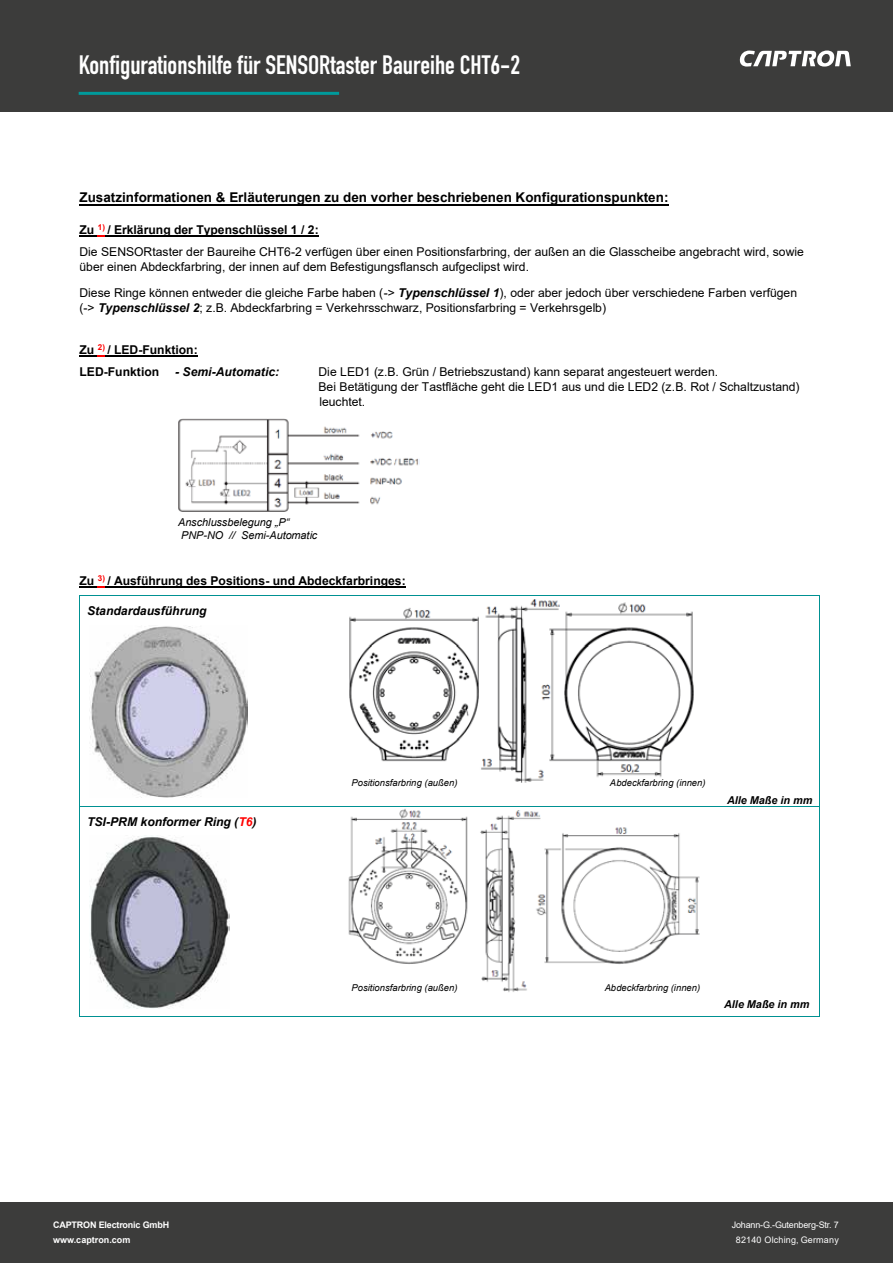
<style>
.page{position:relative;width:893px;height:1263px;background:#fff}
.page>*{position:absolute;margin:0;border:0;box-sizing:border-box;transform-origin:0 0}
.t1{font:26.25px "DIN Engschrift Std";color:#fff}
.t2{font:700 13.5px "Arial";color:#000}
.t3{font:12.15px/15.1px "Arial";letter-spacing:.005em;color:#000}
.t4{font:700 12.15px/22.4px "Arial";color:#000}
.t5{font:italic 700 12.15px "Arial";color:#000}
.t6{font:italic 10.8px/12.5px "Arial";letter-spacing:-.005em;color:#000}
.t7{font:italic 700 10.8px "Arial";color:#000}
.t8{font:italic 9.45px "Arial";color:#000}
.t9{font:9px "Arial";letter-spacing:-.02em;color:#fff}
.t10{font:700 9px "Arial";letter-spacing:-.02em;color:#fff}
.t11{font:9px "Arial";letter-spacing:.02em;color:#fff}
.t12{font:700 9px "Arial";color:#fff}
.s1{font-weight:700}
.s2{font-weight:700;font-style:italic}
.s3{color:#f00}
</style>
<div class="page">
<div style="left:0;top:0;width:893px;height:112px;background:#3c3c3b"></div>
<hr style="left:79px;top:92px;width:260px;height:3px;background:#009a9b">
<svg style="left:739px;top:50px;width:112px;height:17px"></svg>
<div style="left:0;top:1202px;width:893px;height:61px;background:#3c3c3b"></div>
<img style="left:349px;top:599px;width:345px;height:184px">
<hr style="left:79px;top:204px;width:590px;height:1px;background:#000">
<svg style="left:79px;top:235px;width:26px;height:1px"></svg>
<hr style="left:105px;top:235px;width:214px;height:1px;background:#000">
<svg style="left:79px;top:355px;width:26px;height:1px"></svg>
<hr style="left:105px;top:355px;width:93px;height:1px;background:#000">
<svg style="left:79px;top:586px;width:26px;height:2px"></svg>
<hr style="left:105px;top:586px;width:301px;height:2px;background:#000">
<hr style="left:80px;top:595px;width:246px;height:1px;background:#009192">
<hr style="left:327px;top:595px;width:492px;height:1px;background:#009192">
<hr style="left:79px;top:596px;width:1px;height:210px;background:#009192">
<hr style="left:819px;top:596px;width:1px;height:210px;background:#009192">
<hr style="left:80px;top:806px;width:246px;height:1px;background:#009192">
<hr style="left:327px;top:806px;width:492px;height:1px;background:#009192">
<hr style="left:79px;top:806px;width:1px;height:210px;background:#009192">
<hr style="left:80px;top:1016px;width:246px;height:1px;background:#009192">
<hr style="left:326px;top:1016px;width:493px;height:1px;background:#009192">
<hr style="left:819px;top:806px;width:1px;height:210px;background:#009192">
<img style="left:90px;top:626px;width:157px;height:172px">
<img style="left:89px;top:836px;width:141px;height:172px">
<img style="left:348px;top:809px;width:352px;height:183px">
<img style="left:178px;top:418px;width:242px;height:94px">
<h1 class="t1" style="left:79px;top:49px;width:443px">Konfigurationshilfe für SENSORtaster Baureihe CHT6-2</h1>
<p class="t2" style="left:79px;top:188px;width:590px">Zusatzinformationen &amp; Erläuterungen zu den vorher beschriebenen Konfigurationspunkten:</p>
<p class="t3" style="left:79px;top:218px;width:726px;line-height:22.4px"><span class="s1">Zu</span> <sup>1)</sup> <span class="s1">/ Erklärung der Typenschlüssel 1 / 2:<br></span>Die SENSORtaster der Baureihe CHT6-2 verfügen über einen Positionsfarbring, der außen an die Glasscheibe angebracht wird, sowie</p>
<p class="t3" style="left:80px;top:254px;width:719px;line-height:25.8px">über einen Abdeckfarbring, der innen auf dem Befestigungsflansch aufgeclipst wird.<br>Diese Ringe können entweder die gleiche Farbe haben (-&gt; <span class="s2">Typenschlüssel 1</span>), oder aber jedoch über verschiedene Farben verfügen</p>
<p class="t3" style="left:80px;top:300px;width:528px">(-&gt; <span class="s2">Typenschlüssel 2</span>; z.B. Abdeckfarbring = Verkehrsschwarz, Positionsfarbring = Verkehrsgelb)</p>
<p class="t4" style="left:79px;top:338px;width:120px">Zu <sup>2)</sup> / LED-Funktion:<br>LED-Funktion</p>
<p class="t5" style="left:175px;top:364px;width:106px">- Semi-Automatic:</p>
<p class="t3" style="left:319px;top:364px;width:483px">Die LED1 (z.B. Grün / Betriebszustand) kann separat angesteuert werden.<br>Bei Betätigung der Tastfläche geht die LED1 aus und die LED2 (z.B. Rot / Schaltzustand) leuchtet.</p>
<p class="t6" style="left:178px;top:517px;width:141px">Anschlussbelegung „P“<br>PNP-NO // Semi-Automatic</p>
<p class="t4" style="left:79px;top:570px;width:328px">Zu <sup>3)</sup> / Ausführung des Positions- und Abdeckfarbringes:</p>
<p class="t5" style="left:87px;top:603px;width:121px">Standardausführung</p>
<p class="t5" style="left:87px;top:813px;width:171px">TSI-PRM konformer Ring (<span class="s3">T6</span>)</p>
<p class="t10" style="left:53px;top:1219px;width:118px">CAPTRON Electronic GmbH</p>
<p class="t12" style="left:53px;top:1233px;width:79px">www.captron.com</p>
<p class="t8" style="left:352px;top:776px;width:107px">Positionsfarbring (außen)</p>
<p class="t8" style="left:610px;top:776px;width:97px">Abdeckfarbring (innen)</p>
<p class="t7" style="left:727px;top:793px;width:87px">Alle Maße in mm</p>
<p class="t8" style="left:352px;top:981px;width:107px">Positionsfarbring (außen)</p>
<p class="t8" style="left:605px;top:981px;width:97px">Abdeckfarbring (innen)</p>
<p class="t7" style="left:724px;top:997px;width:87px">Alle Maße in mm</p>
<p class="t9" style="left:732px;top:1219px;width:109px">Johann-G.-Gutenberg-Str. 7</p>
<p class="t11" style="left:736px;top:1234px;width:104px">82140 Olching, Germany</p>
</div>
